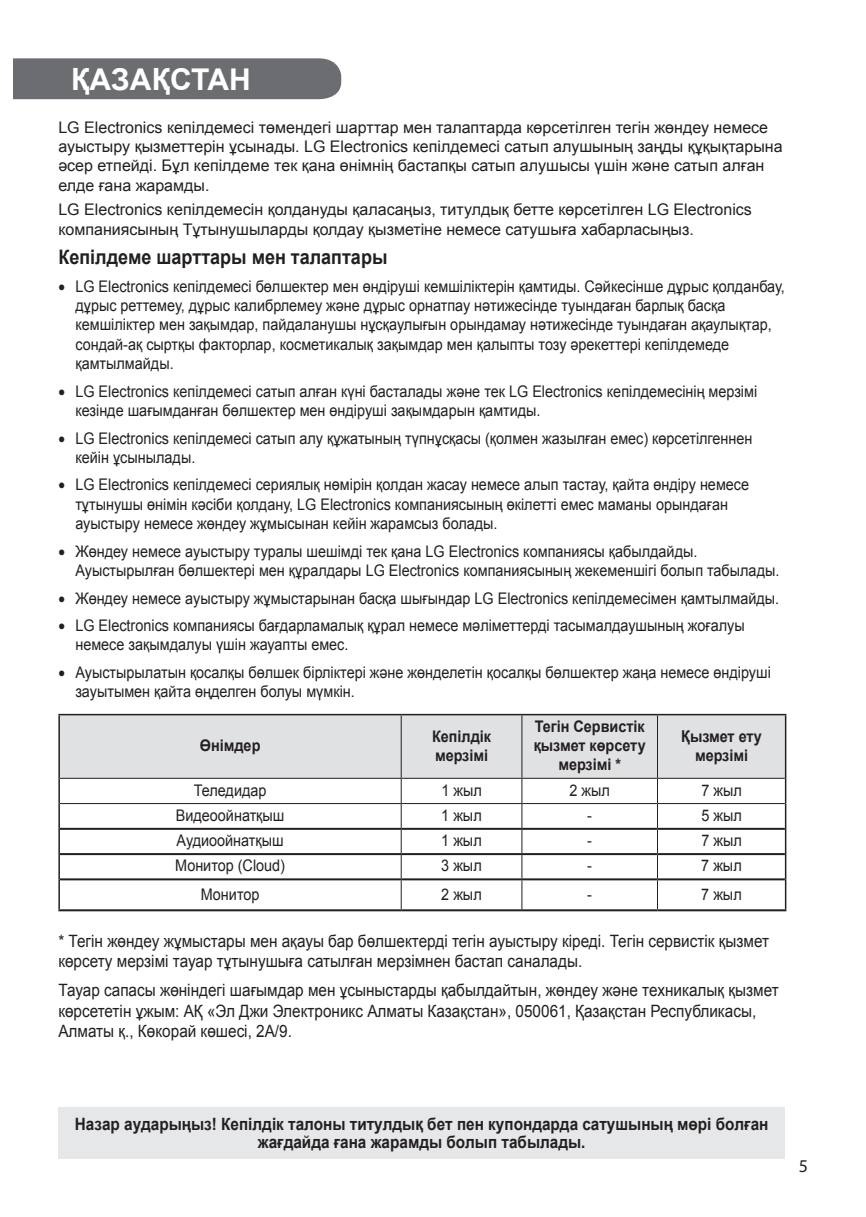
<style>
.page{position:relative;width:866px;height:1217px;background:#fff}
.page>*{position:absolute;margin:0;border:0;box-sizing:border-box;transform-origin:0 0}
.t1{font:700 30px "Arial";color:#fff}
.t2{font:700 20px "Arial";color:#231f20;scale:.9 1}
.t3{font:18px "Myriad Pro";color:#231f20}
.t4{font:17px/20.4px "Arial";color:#231f20;scale:.9 1}
.t5{font:700 17px/18.4px "Arial";color:#231f20;text-align:center;scale:.9 1}
.t6{font:16px/19.2px "Arial";color:#231f20;scale:.9 1}
.t7{font:16px/19.2px "Arial";color:#231f20}
.t8{font:700 16px/19.2px "Arial";color:#231f20;text-align:center;scale:.9 1}
</style>
<div class="page">
<div style="left:13px;top:58px;width:328px;height:42px;background:#6c6d70"></div>
<div style="left:60px;top:715px;width:724px;height:63px;background:#e0e1e3"></div>
<hr style="left:400px;top:715px;width:1px;height:63px;background:#231f20">
<hr style="left:521px;top:715px;width:1px;height:63px;background:#231f20">
<hr style="left:656px;top:715px;width:1px;height:63px;background:#231f20">
<hr style="left:60px;top:778px;width:341px;height:1px;background:#231f20">
<hr style="left:401px;top:778px;width:120px;height:1px;background:#231f20">
<hr style="left:521px;top:778px;width:136px;height:1px;background:#231f20">
<hr style="left:657px;top:778px;width:127px;height:1px;background:#231f20">
<hr style="left:60px;top:803px;width:341px;height:1px;background:#231f20">
<hr style="left:401px;top:803px;width:120px;height:1px;background:#231f20">
<hr style="left:521px;top:803px;width:136px;height:1px;background:#231f20">
<hr style="left:657px;top:803px;width:127px;height:1px;background:#231f20">
<svg style="left:400px;top:779px;width:1px;height:130px"></svg>
<svg style="left:521px;top:779px;width:1px;height:130px"></svg>
<hr style="left:60px;top:828px;width:341px;height:2px;background:#231f20">
<hr style="left:401px;top:828px;width:120px;height:2px;background:#231f20">
<hr style="left:521px;top:828px;width:136px;height:2px;background:#231f20">
<hr style="left:657px;top:828px;width:127px;height:2px;background:#231f20">
<hr style="left:60px;top:853px;width:341px;height:2px;background:#231f20">
<hr style="left:401px;top:853px;width:120px;height:2px;background:#231f20">
<hr style="left:521px;top:853px;width:136px;height:2px;background:#231f20">
<hr style="left:657px;top:853px;width:127px;height:2px;background:#231f20">
<hr style="left:60px;top:878px;width:341px;height:2px;background:#231f20">
<hr style="left:401px;top:878px;width:120px;height:2px;background:#231f20">
<hr style="left:521px;top:878px;width:136px;height:2px;background:#231f20">
<hr style="left:657px;top:878px;width:127px;height:2px;background:#231f20">
<hr style="left:58px;top:909px;width:343px;height:2px;background:#231f20">
<hr style="left:401px;top:909px;width:120px;height:2px;background:#231f20">
<hr style="left:521px;top:909px;width:136px;height:2px;background:#231f20">
<hr style="left:657px;top:909px;width:129px;height:2px;background:#231f20">
<hr style="left:58px;top:714px;width:343px;height:1px;background:#231f20">
<hr style="left:58px;top:715px;width:2px;height:63px;background:#231f20">
<hr style="left:401px;top:714px;width:120px;height:1px;background:#231f20">
<hr style="left:521px;top:714px;width:136px;height:1px;background:#231f20">
<hr style="left:657px;top:714px;width:129px;height:1px;background:#231f20">
<hr style="left:784px;top:715px;width:2px;height:63px;background:#231f20">
<hr style="left:58px;top:778px;width:2px;height:25px;background:#231f20">
<hr style="left:784px;top:778px;width:2px;height:25px;background:#231f20">
<hr style="left:58px;top:803px;width:2px;height:26px;background:#231f20">
<hr style="left:784px;top:803px;width:2px;height:26px;background:#231f20">
<hr style="left:58px;top:829px;width:2px;height:25px;background:#231f20">
<hr style="left:784px;top:829px;width:2px;height:25px;background:#231f20">
<hr style="left:58px;top:854px;width:2px;height:25px;background:#231f20">
<hr style="left:784px;top:854px;width:2px;height:25px;background:#231f20">
<hr style="left:58px;top:879px;width:2px;height:30px;background:#231f20">
<hr style="left:784px;top:879px;width:2px;height:30px;background:#231f20">
<div style="left:58px;top:1107px;width:726px;height:51px;background:#e6e7e9"></div>
<h1 class="t1" style="left:71px;top:60px;width:181px">ҚАЗАҚСТАН</h1>
<p class="t7" style="left:58px;top:118px;width:725px">LG Electronics кепілдемесі төмендегі шарттар мен талаптарда көрсетілген тегін жөндеу немесе ауыстыру қызметтерін ұсынады. LG Electronics кепілдемесі сатып алушының заңды құқықтарына əсер етпейді. Бұл кепілдеме тек қана өнімнің бастапқы сатып алушысы үшін жəне сатып алған елде ғана жарамды.</p>
<p class="t7" style="left:58px;top:200px;width:694px">LG Electronics кепілдемесін қолдануды қаласаңыз, титулдық бетте көрсетілген LG Electronics компаниясының Тұтынушыларды қолдау қызметіне немесе сатушыға хабарласыңыз.</p>
<p class="t2" style="left:58px;top:244px;width:367px">Кепілдеме шарттары мен талаптары</p>
<p class="t6" style="left:75px;top:277px;width:789px;text-indent:-17px">• LG Electronics кепілдемесі бөлшектер мен өндіруші кемшіліктерін қамтиды. Сəйкесінше дұрыс қолданбау, дұрыс реттемеу, дұрыс калибрлемеу жəне дұрыс орнатпау нəтижесінде туындаған барлық басқа кемшіліктер мен зақымдар, пайдаланушы нұсқаулығын орындамау нəтижесінде туындаған ақаулықтар, сондай-ақ сыртқы факторлар, косметикалық зақымдар мен қалыпты тозу əрекеттері кепілдемеде қамтылмайды.</p>
<p class="t6" style="left:75px;top:381px;width:758px;text-indent:-17px">• LG Electronics кепілдемесі сатып алған күні басталады жəне тек LG Electronics кепілдемесінің мерзімі кезінде шағымданған бөлшектер мен өндіруші зақымдарын қамтиды.</p>
<p class="t6" style="left:75px;top:428px;width:753px;text-indent:-17px">• LG Electronics кепілдемесі сатып алу құжатының түпнұсқасы (қолмен жазылған емес) көрсетілгеннен кейін ұсынылады.</p>
<p class="t6" style="left:75px;top:475px;width:749px;text-indent:-17px">• LG Electronics кепілдемесі сериялық нөмірін қолдан жасау немесе алып тастау, қайта өндіру немесе тұтынушы өнімін кəсіби қолдану, LG Electronics компаниясының өкілетті емес маманы орындаған ауыстыру немесе жөндеу жұмысынан кейін жарамсыз болады.</p>
<p class="t6" style="left:75px;top:541px;width:783px;text-indent:-17px">• Жөндеу немесе ауыстыру туралы шешімді тек қана LG Electronics компаниясы қабылдайды.<br>Ауыстырылған бөлшектері мен құралдары LG Electronics компаниясының жекеменшігі болып табылады.</p>
<p class="t6" style="left:58px;top:588px;width:802px">• Жөндеу немесе ауыстыру жұмыстарынан басқа шығындар LG Electronics кепілдемесімен қамтылмайды.</p>
<p class="t6" style="left:75px;top:616px;width:744px;text-indent:-17px">• LG Electronics компаниясы бағдарламалық құрал немесе мəліметтерді тасымалдаушының жоғалуы немесе зақымдалуы үшін жауапты емес.</p>
<p class="t6" style="left:75px;top:663px;width:773px;text-indent:-17px">• Ауыстырылатын қосалқы бөлшек бірліктері жəне жөнделетін қосалқы бөлшектер жаңа немесе өндіруші зауытымен қайта өңделген болуы мүмкін.</p>
<p class="t8" style="left:200px;top:736px;width:69px">Өнімдер</p>
<p class="t8" style="left:432px;top:727px;width:67px;text-align:left">Кепілдік мерзімі</p>
<p class="t8" style="left:533px;top:717px;width:126px">Тегін Сервистік қызмет көрсету мерзімі *</p>
<p class="t8" style="left:680px;top:727px;width:91px">Қызмет ету мерзімі</p>
<p class="t6" style="left:194px;top:780px;width:82px">Теледидар</p>
<p class="t6" style="left:441px;top:780px;width:46px">1 жыл</p>
<p class="t6" style="left:569px;top:780px;width:46px">2 жыл</p>
<p class="t6" style="left:701px;top:780px;width:46px">7 жыл</p>
<p class="t6" style="left:176px;top:806px;width:122px">Видеоойнатқыш</p>
<p class="t6" style="left:441px;top:806px;width:46px">1 жыл</p>
<p class="t6" style="left:587px;top:806px;width:7px">-</p>
<p class="t6" style="left:701px;top:806px;width:46px">5 жыл</p>
<p class="t6" style="left:176px;top:831px;width:121px">Аудиоойнатқыш</p>
<p class="t6" style="left:441px;top:831px;width:46px">1 жыл</p>
<p class="t6" style="left:587px;top:831px;width:7px">-</p>
<p class="t6" style="left:701px;top:831px;width:46px">7 жыл</p>
<p class="t6" style="left:175px;top:856px;width:124px">Монитор (Cloud)</p>
<p class="t6" style="left:441px;top:856px;width:46px">3 жыл</p>
<p class="t6" style="left:587px;top:856px;width:7px">-</p>
<p class="t6" style="left:701px;top:856px;width:46px">7 жыл</p>
<p class="t6" style="left:201px;top:884px;width:67px">Монитор</p>
<p class="t6" style="left:441px;top:884px;width:46px">2 жыл</p>
<p class="t6" style="left:587px;top:884px;width:7px">-</p>
<p class="t6" style="left:701px;top:884px;width:46px">7 жыл</p>
<p class="t4" style="left:58px;top:930px;width:790px">* Тегін жөндеу жұмыстары мен ақауы бар бөлшектерді тегін ауыстыру кіреді. Тегін сервистік қызмет көрсету мерзімі тауар тұтынушыға сатылған мерзімнен бастап саналады.</p>
<p class="t4" style="left:58px;top:980px;width:801px">Тауар сапасы жөніндегі шағымдар мен ұсыныстарды қабылдайтын, жөндеу жəне техникалық қызмет көрсететін ұжым: АҚ «Эл Джи Электроникс Алматы Казақстан», 050061, Қазақстан Республикасы,<br>Алматы қ., Көкорай көшесі, 2А/9.</p>
<p class="t5" style="left:75px;top:1115px;width:771px">Назар аударыңыз! Кепілдік талоны титулдық бет пен купондарда сатушының мөрі болған жағдайда ғана жарамды болып табылады.</p>
<p class="t3" style="left:798px;top:1155px;width:11px">5</p>
</div>
